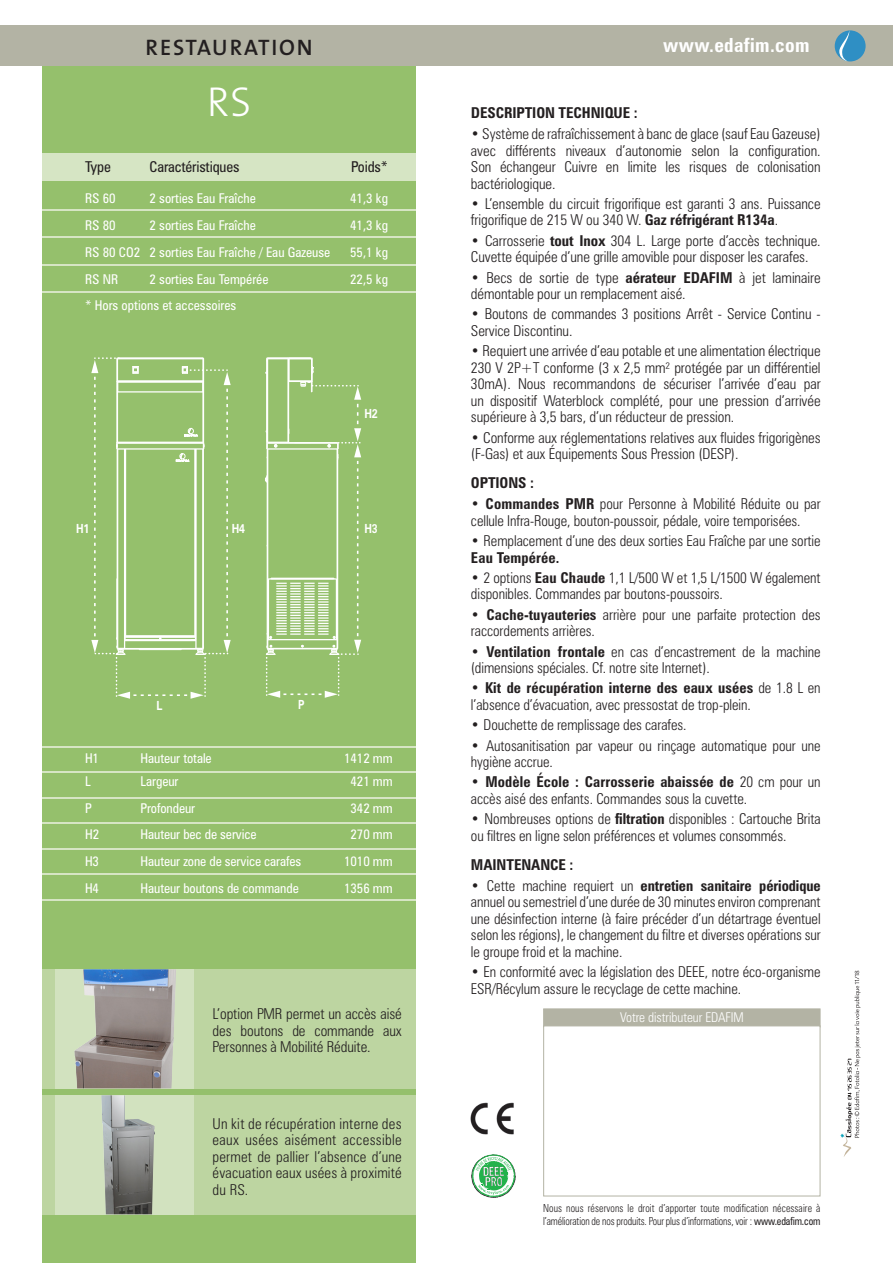
<style>
.page{position:relative;width:893px;height:1263px;background:#fff}
.page>*{position:absolute;margin:0;border:0;box-sizing:border-box;transform-origin:0 0}
.t1{font:42px "The Sans Light Caps";color:#fff}
.t2{font:22.5px "The Sans Semi Bold Caps";letter-spacing:.08em;color:#231f20}
.t3{font:700 condensed 19.5px "Zurich BT";letter-spacing:.02em;color:#fff}
.t4{font:300 condensed 15px/16.5px "Zurich BT";letter-spacing:-.005em;color:#231f20}
.t5{font:700 condensed 15px "Zurich BT";letter-spacing:-.005em;color:#231f20}
.t6{font:condensed 15px "Zurich BT";letter-spacing:-.01em;color:#231f20}
.t7{font:condensed 13.5px "Zurich BT";letter-spacing:-.005em;color:#fff}
.t8{font:300 condensed 13.5px "Zurich BT";letter-spacing:-.005em;color:#fff}
.t9{font:700 12.6px "Zurich BT";color:#fff;scale:.84 1}
.t10{font:300 condensed 11.1px/13.5px "Zurich BT";letter-spacing:.01em;color:#231f20;scale:.9 1}
.s1{font-weight:700}
.s2{font-weight:400}
</style>
<div class="page">
<div style="left:43px;top:66px;width:373px;height:1197px;background:#95c06c"></div>
<div style="left:43px;top:969px;width:373px;height:119px;background:#bdd5a1"></div>
<div style="left:43px;top:1095px;width:373px;height:119px;background:#bdd5a1"></div>
<div style="left:43px;top:153px;width:373px;height:28px;background:#d6e5c4"></div>
<svg style="left:265px;top:357px;width:96px;height:341px"></svg>
<svg style="left:91px;top:357px;width:140px;height:342px"></svg>
<hr style="left:43px;top:210px;width:373px;height:1px;background:#d6e5c4">
<hr style="left:43px;top:237px;width:373px;height:1px;background:#d6e5c4">
<hr style="left:43px;top:264px;width:373px;height:1px;background:#d6e5c4">
<hr style="left:43px;top:291px;width:373px;height:1px;background:#d6e5c4">
<hr style="left:43px;top:797px;width:373px;height:1px;background:#d6e5c4">
<hr style="left:43px;top:771px;width:373px;height:2px;background:#d6e5c4">
<hr style="left:43px;top:746px;width:373px;height:1px;background:#d6e5c4">
<hr style="left:43px;top:822px;width:373px;height:2px;background:#d6e5c4">
<hr style="left:43px;top:873px;width:373px;height:2px;background:#d6e5c4">
<hr style="left:43px;top:848px;width:373px;height:1px;background:#d6e5c4">
<hr style="left:43px;top:899px;width:373px;height:1px;background:#d6e5c4">
<div style="left:55px;top:969px;width:139px;height:119px;background:#d2e2bf"></div>
<div style="left:55px;top:1095px;width:139px;height:119px;background:#d2e2bf"></div>
<div style="left:543px;top:1008px;width:277px;height:19px;background:#b3b3a4;border:1px solid #b3b3a4"></div>
<div style="left:543px;top:1025px;width:277px;height:171px;background:#fff;border:1px solid #b3b3a4"></div>
<img style="left:470px;top:1102px;width:44px;height:33px">
<svg style="left:472px;top:1154px;width:43px;height:43px"></svg>
<div style="left:0;top:26px;width:893px;height:40px;background:#b3b3a4"></div>
<div style="left:835px;top:30px;width:31px;height:31px;background:#2f8fc4;border-radius:50%"></div>
<svg style="left:839px;top:30px;width:11px;height:31px"></svg>
<img style="left:74px;top:969px;width:102px;height:119px">
<img style="left:101px;top:1095px;width:54px;height:119px">
<svg style="left:840px;top:971px;width:21px;height:186px"></svg>
<h2 class="t2" style="left:146px;top:28px;width:169px">RESTAURATION</h2>
<h3 class="t3" style="left:663px;top:33px;width:148px">www.edafim.com</h3>
<h1 class="t1" style="left:207px;top:67px;width:46px">RS</h1>
<p class="t6" style="left:85px;top:158px;width:27px">Type</p>
<p class="t6" style="left:150px;top:158px;width:91px">Caractéristiques</p>
<p class="t6" style="left:351px;top:158px;width:38px">Poids*</p>
<p class="t7" style="left:85px;top:190px;width:32px">RS 60</p>
<p class="t7" style="left:150px;top:190px;width:108px">2 sorties Eau Fraîche</p>
<p class="t7" style="left:350px;top:190px;width:40px">41,3 kg</p>
<p class="t7" style="left:85px;top:217px;width:32px">RS 80</p>
<p class="t7" style="left:150px;top:217px;width:108px">2 sorties Eau Fraîche</p>
<p class="t7" style="left:350px;top:217px;width:40px">41,3 kg</p>
<p class="t7" style="left:85px;top:244px;width:247px">RS 80 CO2 2 sorties Eau Fraîche / Eau Gazeuse</p>
<p class="t7" style="left:350px;top:244px;width:40px">55,1 kg</p>
<p class="t7" style="left:85px;top:270px;width:35px">RS NR</p>
<p class="t7" style="left:150px;top:270px;width:120px">2 sorties Eau Tempérée</p>
<p class="t7" style="left:350px;top:270px;width:40px">22,5 kg</p>
<p class="t7" style="left:85px;top:297px;width:153px">* Hors options et accessoires</p>
<p class="t9" style="left:76px;top:521px;width:17px">H1</p>
<p class="t9" style="left:232px;top:521px;width:17px">H4</p>
<p class="t9" style="left:364px;top:406px;width:17px">H2</p>
<p class="t9" style="left:364px;top:521px;width:17px">H3</p>
<p class="t9" style="left:157px;top:698px;width:9px">L</p>
<p class="t9" style="left:298px;top:697px;width:9px">P</p>
<p class="t7" style="left:85px;top:750px;width:16px">H1</p>
<p class="t7" style="left:141px;top:750px;width:73px">Hauteur totale</p>
<p class="t7" style="left:344px;top:750px;width:50px">1412 mm</p>
<p class="t7" style="left:85px;top:773px;width:7px">L</p>
<p class="t7" style="left:141px;top:773px;width:39px">Largeur</p>
<p class="t7" style="left:351px;top:773px;width:44px">421 mm</p>
<p class="t7" style="left:85px;top:799px;width:8px">P</p>
<p class="t7" style="left:141px;top:799px;width:56px">Profondeur</p>
<p class="t7" style="left:351px;top:799px;width:44px">342 mm</p>
<p class="t7" style="left:85px;top:826px;width:16px">H2</p>
<p class="t7" style="left:141px;top:826px;width:118px">Hauteur bec de service</p>
<p class="t7" style="left:351px;top:826px;width:44px">270 mm</p>
<p class="t7" style="left:85px;top:853px;width:16px">H3</p>
<p class="t7" style="left:141px;top:853px;width:162px">Hauteur zone de service carafes</p>
<p class="t7" style="left:344px;top:853px;width:50px">1010 mm</p>
<p class="t7" style="left:85px;top:880px;width:16px">H4</p>
<p class="t7" style="left:141px;top:880px;width:160px">Hauteur boutons de commande</p>
<p class="t7" style="left:344px;top:880px;width:50px">1356 mm</p>
<p class="t4" style="left:213px;top:1005px;width:191px;text-align:justify">L’option PMR permet un accès aisé des boutons de commande aux Personnes à Mobilité Réduite.</p>
<p class="t4" style="left:213px;top:1115px;width:191px;text-align:justify">Un kit de récupération interne des eaux usées aisément accessible permet de pallier l’absence d’une évacuation eaux usées à proximité du RS.</p>
<p class="t5" style="left:471px;top:104px;width:168px">DESCRIPTION TECHNIQUE :</p>
<p class="t4" style="left:471px;top:125px;width:351px;text-align:justify">• Système de rafraîchissement à banc de glace (sauf Eau Gazeuse) avec différents niveaux d’autonomie selon la configuration.<br>Son échangeur Cuivre en limite les risques de colonisation bactériologique.</p>
<p class="t4" style="left:471px;top:195px;width:351px">• L’ensemble du circuit frigorifique est garanti 3 ans. Puissance frigorifique de 215 W ou 340 W. <span class="s1">Gaz réfrigérant R134a</span>.</p>
<p class="t4" style="left:471px;top:232px;width:351px">• Carrosserie <span class="s1">tout Inox</span> 304 L. Large porte d’accès technique.<br>Cuvette équipée d’une grille amovible pour disposer les carafes.</p>
<p class="t4" style="left:471px;top:269px;width:351px">• Becs de sortie de type <span class="s1">aérateur EDAFIM</span> à jet laminaire démontable pour un remplacement aisé.</p>
<p class="t4" style="left:471px;top:306px;width:351px">• Boutons de commandes 3 positions Arrêt - Service Continu -<br>Service Discontinu.</p>
<p class="t4" style="left:471px;top:343px;width:351px;text-align:justify">• Requiert une arrivée d’eau potable et une alimentation électrique 230 V 2P+T conforme (3 x 2,5 mm² protégée par un différentiel 30mA). Nous recommandons de sécuriser l’arrivée d’eau par un dispositif Waterblock complété, pour une pression d’arrivée supérieure à 3,5 bars, d’un réducteur de pression.</p>
<p class="t4" style="left:471px;top:429px;width:351px">• Conforme aux réglementations relatives aux fluides frigorigènes (F-Gas) et aux Équipements Sous Pression (DESP).</p>
<p class="t5" style="left:471px;top:474px;width:65px">OPTIONS :</p>
<p class="t4" style="left:471px;top:495px;width:351px">• <span class="s1">Commandes PMR</span> pour Personne à Mobilité Réduite ou par cellule Infra-Rouge, bouton-poussoir, pédale, voire temporisées.</p>
<p class="t4" style="left:471px;top:532px;width:351px">• Remplacement d’une des deux sorties Eau Fraîche par une sortie</p>
<p class="t5" style="left:471px;top:548px;width:90px">Eau Tempérée.</p>
<p class="t4" style="left:471px;top:569px;width:351px">• 2 options <span class="s1">Eau Chaude</span> 1,1 L/500 W et 1,5 L/1500 W également disponibles. Commandes par boutons-poussoirs.</p>
<p class="t4" style="left:471px;top:606px;width:351px">• <span class="s1">Cache-tuyauteries</span> arrière pour une parfaite protection des raccordements arrières.</p>
<p class="t4" style="left:471px;top:643px;width:351px">• <span class="s1">Ventilation frontale</span> en cas d’encastrement de la machine (dimensions spéciales. Cf. notre site Internet).</p>
<p class="t4" style="left:471px;top:680px;width:351px">• <span class="s1">Kit de récupération interne des eaux usées</span> de 1.8 L en l’absence d’évacuation, avec pressostat de trop-plein.</p>
<p class="t4" style="left:471px;top:716px;width:217px">• Douchette de remplissage des carafes.</p>
<p class="t4" style="left:471px;top:737px;width:351px">• Autosanitisation par vapeur ou rinçage automatique pour une hygiène accrue.</p>
<p class="t4" style="left:471px;top:774px;width:351px">• <span class="s1">Modèle École : Carrosserie abaissée de</span> 20 cm pour un accès aisé des enfants. Commandes sous la cuvette.</p>
<p class="t4" style="left:471px;top:810px;width:351px">• Nombreuses options de <span class="s1">filtration</span> disponibles : Cartouche Brita ou filtres en ligne selon préférences et volumes consommés.</p>
<p class="t5" style="left:471px;top:855px;width:104px">MAINTENANCE :</p>
<p class="t4" style="left:471px;top:877px;width:351px;text-align:justify">• Cette machine requiert un <span class="s1">entretien sanitaire périodique </span>annuel ou semestriel d’une durée de 30 minutes environ comprenant une désinfection interne (à faire précéder d’un détartrage éventuel selon les régions), le changement du filtre et diverses opérations sur le groupe froid et la machine.</p>
<p class="t4" style="left:471px;top:963px;width:351px">• En conformité avec la législation des DEEE, notre éco-organisme<br>ESR/Récylum assure le recyclage de cette machine.</p>
<p class="t8" style="left:620px;top:1009px;width:125px">Votre distributeur EDAFIM</p>
<p class="t10" style="left:543px;top:1201px;width:310px">Nous nous réservons le droit d’apporter toute modification nécessaire à l’amélioration de nos produits. Pour plus d’informations, voir : <span class="s2">www.edafim.com</span></p>
</div>
